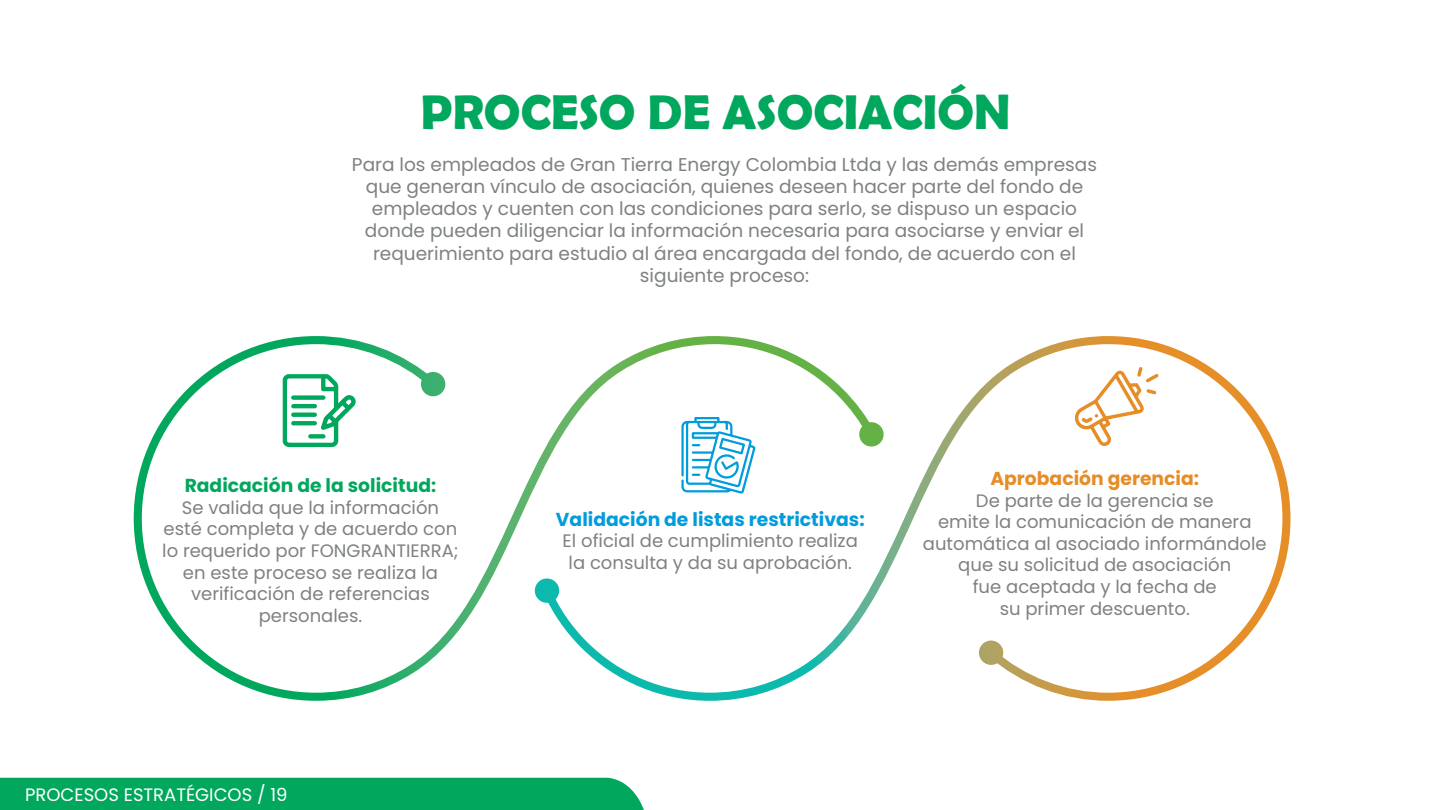
<style>
.page{position:relative;width:1440px;height:810px;background:#fff}
.page>*{position:absolute;margin:0;border:0;box-sizing:border-box;transform-origin:0 0}
.t1{font:700 48.9px "Berlin Sans FB Demi";color:#00a75d}
.t2{font:700 18.75px "Poppins";color:#009cdb}
.t3{font:700 18.75px "Poppins";color:#00a75d}
.t4{font:700 18.75px "Poppins";color:#e68d27}
.t5{font:18.52px/22.2px "Poppins";color:#7e8183;text-align:center}
.t6{font:18px/21.6px "Poppins";color:#7e8183;text-align:center}
.t7{font:18px "Poppins";color:#fff}
.s1{font-size:18px}
</style>
<div class="page">
<div style="left:0;top:778px;width:644px;height:32px;background:#00a75d"></div>
<svg style="left:134px;top:336px;width:408px;height:365px"></svg>
<svg style="left:420px;top:372px;width:27px;height:26px"></svg>
<svg style="left:542px;top:336px;width:749px;height:365px"></svg>
<svg style="left:533px;top:578px;width:28px;height:26px"></svg>
<svg style="left:978px;top:641px;width:27px;height:25px"></svg>
<svg style="left:1075px;top:367px;width:83px;height:80px"></svg>
<svg style="left:681px;top:417px;width:75px;height:77px"></svg>
<svg style="left:283px;top:374px;width:73px;height:73px"></svg>
<h1 class="t1" style="left:421px;top:84px;width:591px">PROCESO DE ASOCIACIÓN</h1>
<p class="t5" style="left:352px;top:153px;width:747px">Para los empleados de Gran Tierra Energy Colombia Ltda y las demás empresas que generan vínculo de asociación, quienes deseen hacer parte del fondo de empleados y cuenten con las condiciones para serlo, se dispuso un espacio donde pueden diligenciar la información necesaria para asociarse y enviar el requerimiento para estudio al área encargada del fondo, de acuerdo con el siguiente proceso:</p>
<p class="t3" style="left:185px;top:475px;width:253px">Radicación de la solicitud<span class="s1">:</span></p>
<p class="t6" style="left:162px;top:497px;width:298px">Se valida que la información esté completa y de acuerdo con lo requerido por FONGRANTIERRA; en este proceso se realiza la verificación de referencias personales.</p>
<p class="t2" style="left:556px;top:508px;width:310px">Validación de listas restrictivas:</p>
<p class="t6" style="left:563px;top:530px;width:297px">El oficial de cumplimiento realiza la consulta y da su aprobación.</p>
<p class="t4" style="left:990px;top:468px;width:210px">Aprobación gerencia:</p>
<p class="t6" style="left:923px;top:490px;width:345px">De parte de la gerencia se<br>emite la comunicación de manera automática al asociado informándole que su solicitud de asociación<br>fue aceptada y la fecha de<br>su primer descuento.</p>
<p class="t7" style="left:25px;top:784px;width:264px">PROCESOS ESTRATÉGICOS / 19</p>
</div>
